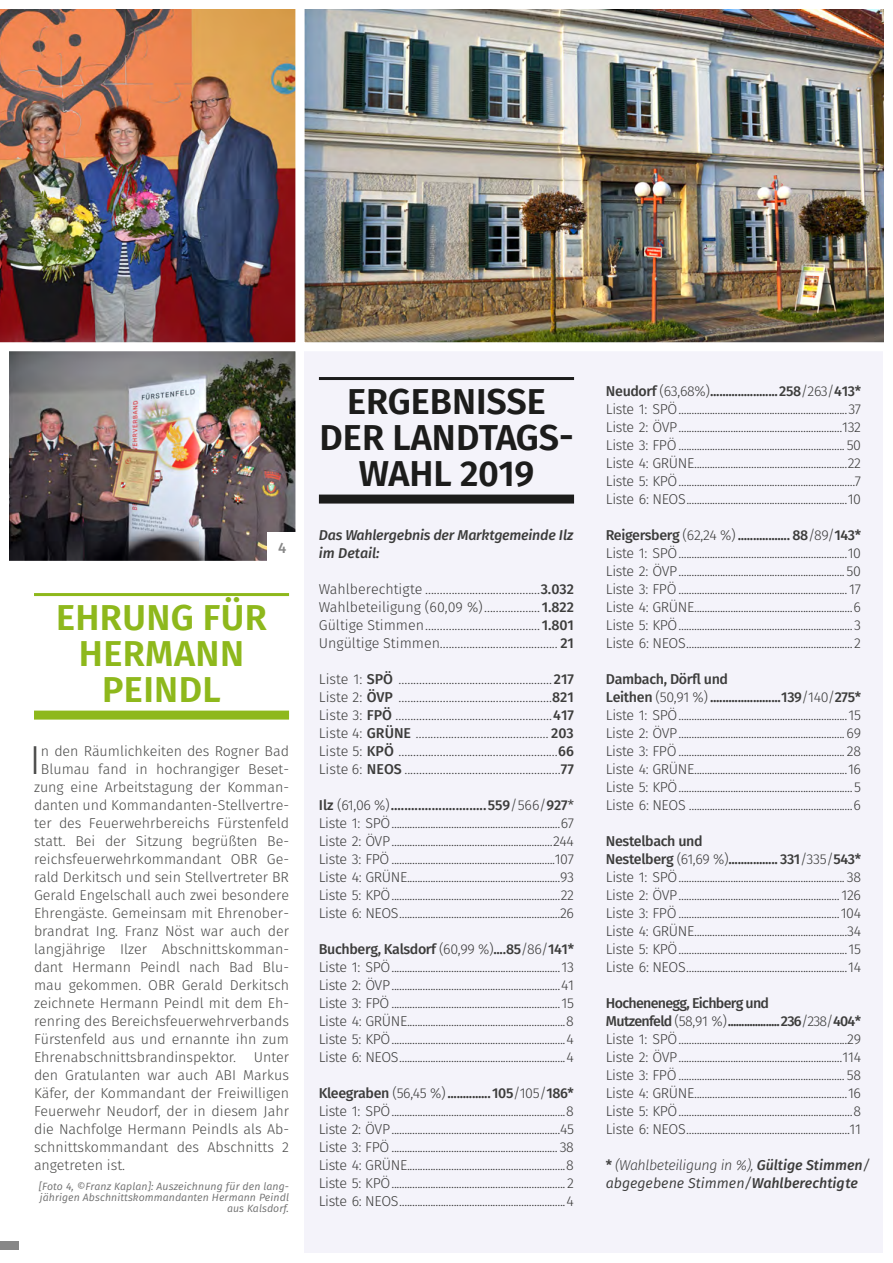
<style>
.page{position:relative;width:893px;height:1263px;background:#fff}
.page>*{position:absolute;margin:0;border:0;box-sizing:border-box;transform-origin:0 0}
.t1{font:300 40.5px "Fira Sans";color:#4a4a49}
.t2{font:600 36px/36px "Fira Sans";color:#1c1c1b;text-align:center}
.t3{font:600 36px/36px "Fira Sans";letter-spacing:.01em;color:#8eb81c;text-align:center}
.t4{font:500 15px "Fira Sans";color:#878787}
.t5{font:300 14.25px/18px "Fira Sans";letter-spacing:-.025em;color:#3c3c3b;text-align:justify}
.t6{font:300 14.25px "Fira Sans";color:#4a4a49}
.t7{font:italic 500 14.25px/18px "Fira Sans";letter-spacing:-.015em;color:#3c3c3b}
.t8{font:italic 10.5px/10.9px "Fira Sans";letter-spacing:.01em;color:#6f6f6f;text-align:right}
.s1{font-weight:500}
.s2{font-style:italic}
.s3{font-weight:400}
.s4{font-style:normal}
.s5{font-weight:300}
</style>
<div class="page">
<div style="left:0;top:1241px;width:18px;height:9px;background:#878787"></div>
<img style="left:9px;top:356px;width:287px;height:205px">
<div style="left:304px;top:351px;width:579px;height:901px;background:#f4f3fa"></div>
<hr style="left:34px;top:593px;width:255px;height:3px;background:#8eb81c">
<div style="left:34px;top:711px;width:255px;height:9px;background:#8eb81c"></div>
<hr style="left:319px;top:377px;width:255px;height:3px;background:#1c1c1b">
<div style="left:319px;top:495px;width:255px;height:9px;background:#1c1c1b"></div>
<img style="left:309px;top:10px;width:574px;height:331px">
<div style="left:295px;top:0;width:598px;height:351px;border:9px solid #fff"></div>
<img style="left:0;top:0;width:309px;height:356px">
<div style="left:267px;top:532px;width:30px;height:30px;background:#fff"></div>
<p class="t4" style="left:278px;top:537px;width:10px">4</p>
<h2 class="t3" style="left:56px;top:602px;width:212px">EHRUNG FÜR<br>HERMANN<br>PEINDL</h2>
<h1 class="t1" style="left:30px;top:731px;width:13px">I</h1>
<p class="t6" style="left:41px;top:741px;width:250px">n den Räumlichkeiten des Rogner Bad</p>
<p class="t6" style="left:41px;top:759px;width:250px">Blumau fand in hochrangiger Beset-</p>
<p class="t6" style="left:34px;top:777px;width:257px">zung eine Arbeitstagung der Komman-</p>
<p class="t6" style="left:34px;top:795px;width:257px">danten und Kommandanten-Stellvertre-</p>
<p class="t6" style="left:34px;top:813px;width:257px">ter des Feuerwehrbereichs Fürstenfeld</p>
<p class="t6" style="left:34px;top:831px;width:257px">statt. Bei der Sitzung begrüßten Be-</p>
<p class="t6" style="left:34px;top:849px;width:257px">reichsfeuerwehrkommandant OBR Ge-</p>
<p class="t6" style="left:34px;top:867px;width:257px">rald Derkitsch und sein Stellvertreter BR</p>
<p class="t6" style="left:34px;top:885px;width:257px">Gerald Engelschall auch zwei besondere</p>
<p class="t6" style="left:34px;top:903px;width:257px">Ehrengäste. Gemeinsam mit Ehrenober-</p>
<p class="t6" style="left:34px;top:921px;width:257px">brandrat Ing. Franz Nöst war auch der</p>
<p class="t6" style="left:34px;top:939px;width:257px">langjährige Ilzer Abschnittskomman-</p>
<p class="t6" style="left:34px;top:957px;width:257px">dant Hermann Peindl nach Bad Blu-</p>
<p class="t6" style="left:34px;top:975px;width:257px">mau gekommen. OBR Gerald Derkitsch</p>
<p class="t6" style="left:34px;top:993px;width:257px">zeichnete Hermann Peindl mit dem Eh-</p>
<p class="t6" style="left:34px;top:1011px;width:257px">renring des Bereichsfeuerwehrverbands</p>
<p class="t6" style="left:34px;top:1029px;width:257px">Fürstenfeld aus und ernannte ihn zum</p>
<p class="t6" style="left:34px;top:1047px;width:257px">Ehrenabschnittsbrandinspektor. Unter</p>
<p class="t6" style="left:34px;top:1065px;width:257px">den Gratulanten war auch ABI Markus</p>
<p class="t6" style="left:34px;top:1083px;width:257px">Käfer, der Kommandant der Freiwilligen</p>
<p class="t6" style="left:34px;top:1101px;width:257px">Feuerwehr Neudorf, der in diesem Jahr</p>
<p class="t6" style="left:34px;top:1119px;width:257px">die Nachfolge Hermann Peindls als Ab-</p>
<p class="t6" style="left:34px;top:1137px;width:257px">schnittskommandant des Abschnitts 2</p>
<p class="t6" style="left:34px;top:1155px;width:93px">angetreten ist.</p>
<p class="t8" style="left:39px;top:1181px;width:252px">[Foto 4, ©Franz Kaplan]: Auszeichnung für den lang&shy;jährigen Abschnittskommandanten Hermann Peindl aus Kalsdorf.</p>
<h2 class="t2" style="left:320px;top:386px;width:256px">ERGEBNISSE<br>DER LANDTAGS-<br>WAHL 2019</h2>
<p class="t7" style="left:319px;top:527px;width:256px">Das Wahlergebnis der Marktgemeinde Ilz im Detail:</p>
<p class="t5" style="left:319px;top:581px;width:257px">Wahlberechtigte .......................................<span class="s1">3.032<br></span>Wahlbeteiligung (60,09 %)...................<span class="s1">1.822<br></span>Gültige Stimmen.......................................<span class="s1">1.801<br></span>Ungültige Stimmen........................................ <span class="s1">21</span></p>
<p class="t5" style="left:319px;top:671px;width:257px">Liste 1: <span class="s1">SPÖ</span> .................................................... <span class="s1">217<br></span>Liste 2: <span class="s1">ÖVP</span> ....................................................<span class="s1">821<br></span>Liste 3: <span class="s1">FPÖ</span> .....................................................<span class="s1">417<br></span>Liste 4: <span class="s1">GRÜNE</span> <span class="s2">.............................................</span> <span class="s1">203<br></span>Liste 5: <span class="s1">KPÖ</span> ......................................................<span class="s1">66<br></span>Liste 6: <span class="s1">NEOS</span> .....................................................<span class="s1">77</span></p>
<p class="t5" style="left:319px;top:797px;width:257px"><span class="s1">Ilz</span> (61,06 %)<span class="s1">............................559</span>/566/<span class="s1">927</span><span class="s3">* </span>Liste 1: SPÖ.................................................................67<br>Liste 2: ÖVP..............................................................244<br>Liste 3: FPÖ ...............................................................107<br>Liste 4: GRÜNE...........................................................93<br>Liste 5: KPÖ.................................................................22<br>Liste 6: NEOS..............................................................26</p>
<p class="t5" style="left:319px;top:941px;width:257px"><span class="s1">Buchberg, Kalsdorf</span> (60,99 %)<span class="s1">....85</span>/86/<span class="s1">141* </span>Liste 1: SPÖ.................................................................13<br>Liste 2: ÖVP.................................................................41<br>Liste 3: FPÖ .................................................................15<br>Liste 4: GRÜNE.............................................................8<br>Liste 5: KPÖ...................................................................4<br>Liste 6: NEOS................................................................4</p>
<p class="t5" style="left:319px;top:1085px;width:257px"><span class="s1">Kleegraben</span> (56,45 %)<span class="s1">..............105</span>/105/<span class="s1">186* </span>Liste 1: SPÖ...................................................................8<br>Liste 2: ÖVP.................................................................45<br>Liste 3: FPÖ ................................................................ 38<br>Liste 4: GRÜNE.............................................................8<br>Liste 5: KPÖ...................................................................2<br>Liste 6: NEOS................................................................4</p>
<p class="t5" style="left:606px;top:383px;width:257px"><span class="s1">Neudorf</span> (63,68%)<span class="s1">......................258</span>/263/<span class="s1">413* </span>Liste 1: SPÖ.................................................................37<br>Liste 2: ÖVP...............................................................132<br>Liste 3: FPÖ ................................................................ 50<br>Liste 4: GRÜNE...........................................................22<br>Liste 5: KPÖ....................................................................7<br>Liste 6: NEOS..............................................................10</p>
<p class="t5" style="left:606px;top:527px;width:257px"><span class="s1">Reigersberg</span> (62,24 %) <span class="s1">................. 88</span>/89/<span class="s1">143* </span>Liste 1: SPÖ.................................................................10<br>Liste 2: ÖVP................................................................ 50<br>Liste 3: FPÖ ................................................................. 17<br>Liste 4: GRÜNE.............................................................6<br>Liste 5: KPÖ...................................................................3<br>Liste 6: NEOS................................................................2</p>
<p class="t5" style="left:606px;top:671px;width:257px;text-align:left"><span class="s1">Dambach, Dörfl und<br>Leithen</span> (50,91 %) <span class="s1">.......................139</span>/140/<span class="s1">275* </span>Liste 1: SPÖ.................................................................15<br>Liste 2: ÖVP................................................................69<br>Liste 3: FPÖ ................................................................ 28<br>Liste 4: GRÜNE...........................................................16<br>Liste 5: KPÖ...................................................................5<br>Liste 6: NEOS ...............................................................6</p>
<p class="t5" style="left:606px;top:833px;width:257px;text-align:left"><span class="s1">Nestelbach und<br>Nestelberg</span> (61,69 %)<span class="s1">................ 331</span>/335/<span class="s1">543* </span>Liste 1: SPÖ................................................................ 38<br>Liste 2: ÖVP.............................................................. 126<br>Liste 3: FPÖ ..............................................................104<br>Liste 4: GRÜNE...........................................................34<br>Liste 5: KPÖ.................................................................15<br>Liste 6: NEOS..............................................................14</p>
<p class="t5" style="left:606px;top:995px;width:257px;text-align:left"><span class="s1">Hochenenegg, Eichberg und<br>Mutzenfeld</span> (58,91 %)<span class="s1">...................236</span>/238/<span class="s1">404* </span>Liste 1: SPÖ.................................................................29<br>Liste 2: ÖVP...............................................................114<br>Liste 3: FPÖ ................................................................ 58<br>Liste 4: GRÜNE...........................................................16<br>Liste 5: KPÖ...................................................................8<br>Liste 6: NEOS...............................................................11</p>
<p class="t7" style="left:606px;top:1157px;width:266px"><span class="s4">*</span> <span class="s5">(Wahlbeteiligung in %),</span> Gültige Stimmen<span class="s3">/ abgegebene Stimmen/</span>Wahlberechtigte</p>
</div>
